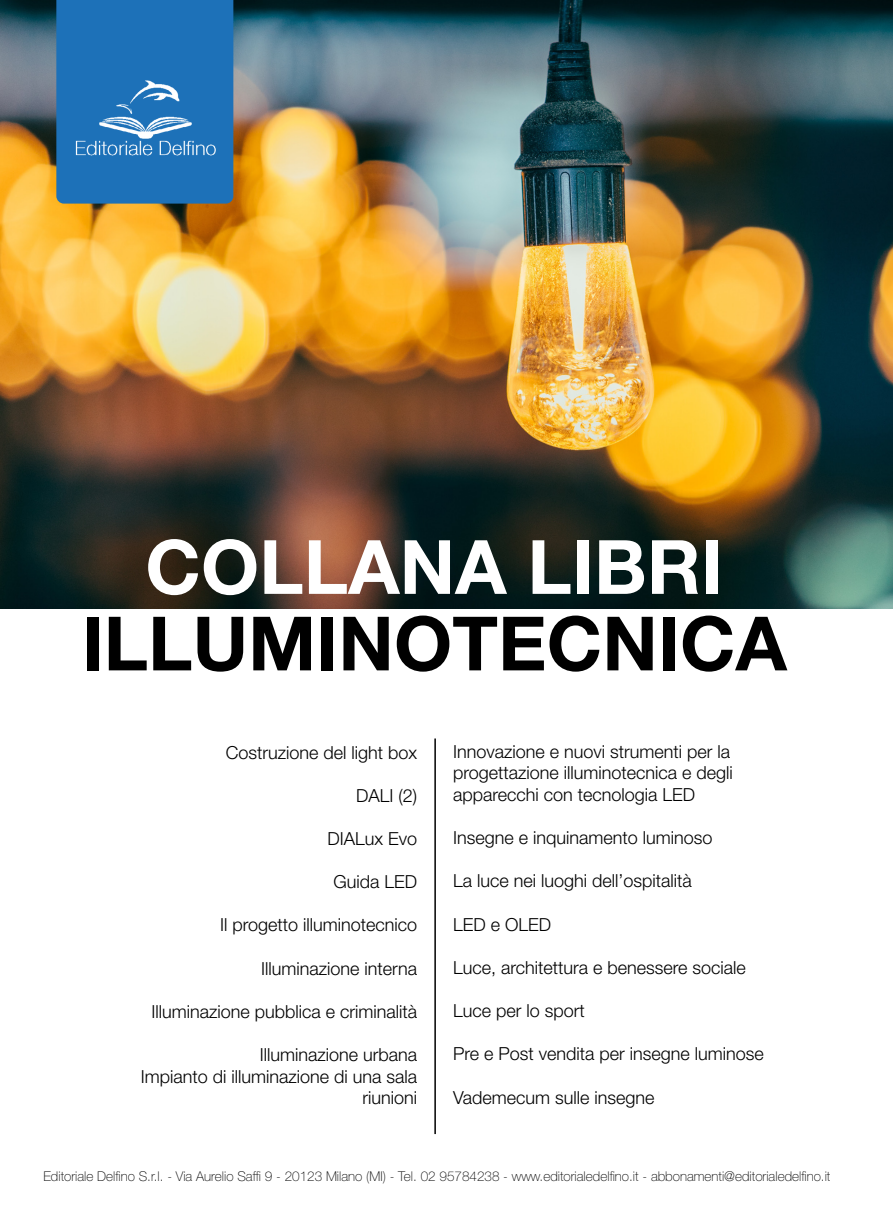
<style>
.page{position:relative;width:893px;height:1212px;background:#fff}
.page>*{position:absolute;margin:0;border:0;box-sizing:border-box;transform-origin:0 0}
.t1{font:700 75px "Helvetica Neue LT Std";color:#000}
.t2{font:700 75px "Helvetica Neue LT Std";color:#fff}
.t3{font:300 18px/21.6px "Helvetica Neue LT Std";color:#000;text-align:right}
.t4{font:100 13.5px "Helvetica Neue LT Std";color:#000}
</style>
<div class="page">
<img style="left:0;top:0;width:893px;height:609px">
<hr style="left:434px;top:738px;width:2px;height:396px;background:#000">
<div style="left:56px;top:0;width:177px;height:204px;background:#1d71b8"></div>
<img style="left:41px;top:55px;width:200px;height:122px">
<h1 class="t2" style="left:145px;top:521px;width:579px">COLLANA LIBRI</h1>
<h1 class="t1" style="left:81px;top:597px;width:707px">ILLUMINOTECNICA</h1>
<p class="t3" style="left:226px;top:741px;width:193px">Costruzione del light box</p>
<p class="t3" style="left:356px;top:784px;width:63px">DALI (2)</p>
<p class="t3" style="left:327px;top:827px;width:91px">DIALux Evo</p>
<p class="t3" style="left:333px;top:871px;width:85px">Guida LED</p>
<p class="t3" style="left:220px;top:914px;width:199px">Il progetto illuminotecnico</p>
<p class="t3" style="left:261px;top:957px;width:158px">Illuminazione interna</p>
<p class="t3" style="left:151px;top:1000px;width:267px">Illuminazione pubblica e criminalità</p>
<p class="t3" style="left:141px;top:1043px;width:278px">Illuminazione urbana<br>Impianto di illuminazione di una sala riunioni</p>
<p class="t3" style="left:453px;top:740px;width:281px;text-align:left">Innovazione e nuovi strumenti per la progettazione illuminotecnica e degli apparecchi con tecnologia LED</p>
<p class="t3" style="left:453px;top:827px;width:261px">Insegne e inquinamento luminoso</p>
<p class="t3" style="left:453px;top:870px;width:240px">La luce nei luoghi dell’ospitalità</p>
<p class="t3" style="left:453px;top:913px;width:100px">LED e OLED</p>
<p class="t3" style="left:453px;top:956px;width:294px">Luce, architettura e benessere sociale</p>
<p class="t3" style="left:453px;top:999px;width:133px">Luce per lo sport</p>
<p class="t3" style="left:453px;top:1043px;width:312px">Pre e Post vendita per insegne luminose</p>
<p class="t3" style="left:453px;top:1086px;width:203px">Vademecum sulle insegne</p>
<p class="t4" style="left:43px;top:1169px;width:789px">Editoriale Delfino S.r.l. - Via Aurelio Saffi 9 - 20123 Milano (MI) - Tel. 02 95784238 - www.editorialedelfino.it - abbonamenti@editorialedelfino.it</p>
</div>
